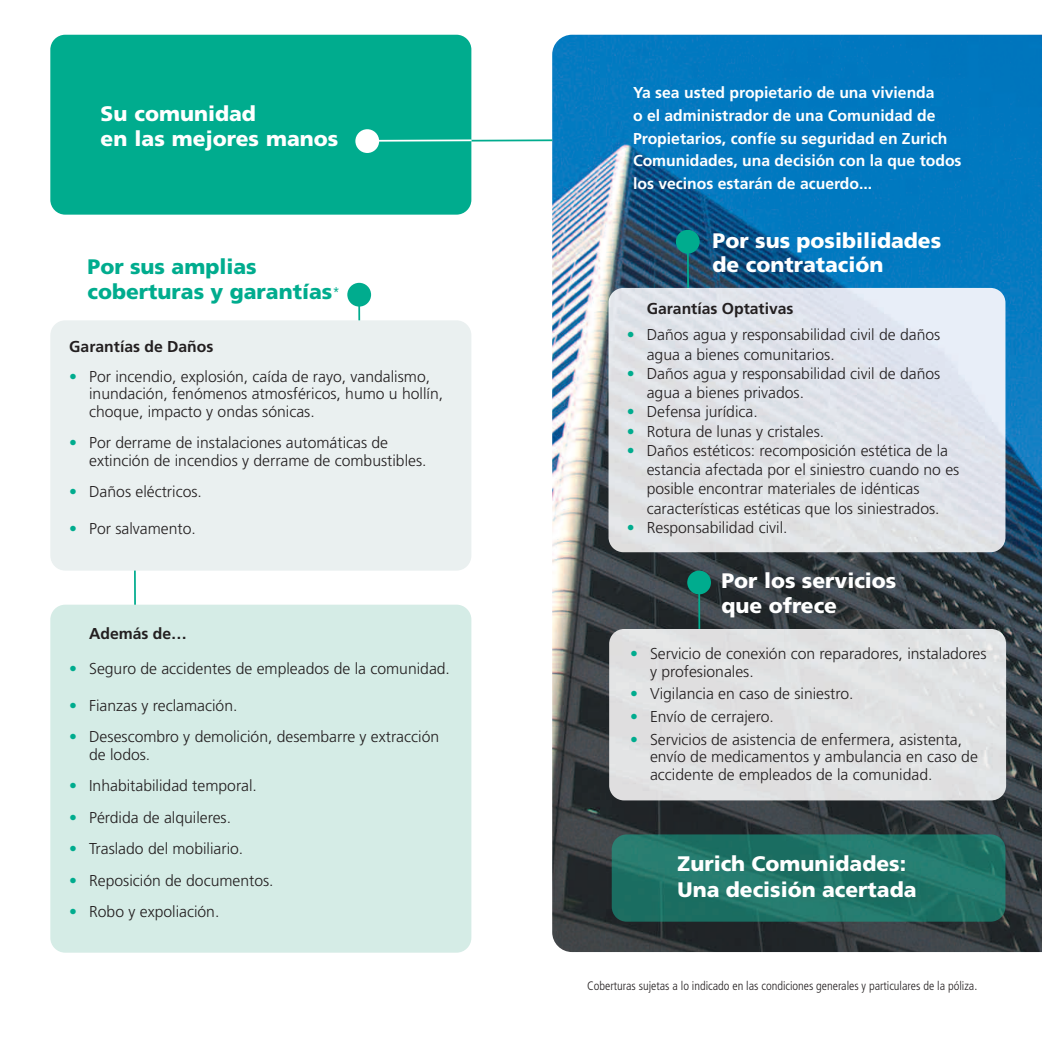
<style>
.page{position:relative;width:1042px;height:1042px;background:#fff}
.page>*{position:absolute;margin:0;border:0;box-sizing:border-box;transform-origin:0 0}
.t1{font:900 21px/24.5px "Frutiger";color:#fff}
.t2{font:900 21px/24.5px "Frutiger";color:#00ac8e}
.t3{font:300 15.75px/17.5px "Frutiger";color:#231f20}
.t4{font:700 15.75px/22.8px "Frutiger";color:#fff}
.t5{font:700 15.75px "Frutiger";color:#231f20}
.t6{font:300 condensed 12.25px "Frutiger";color:#231f20}
.s1{font-weight:300;font-stretch:condensed;font-size:15.75px}
.s2{color:#00ac8e}
</style>
<div class="page">
<div style="left:50px;top:35px;width:421px;height:180px;background:#00ac8e;border-radius:15px"></div>
<img style="left:552px;top:35px;width:490px;height:917px">
<hr style="left:471px;top:139px;width:81px;height:3px;background:#00ac8e">
<hr style="left:372px;top:139px;width:99px;height:3px;background:#fff">
<hr style="left:358px;top:287px;width:2px;height:82px;background:#00ac8e">
<div style="left:347px;top:283px;width:24px;height:24px;background:#00ac8e;border-radius:50%"></div>
<div style="left:355px;top:129px;width:24px;height:24px;background:#fff;border-radius:50%"></div>
<hr style="left:687px;top:234px;width:2px;height:54px;background:#00ac8e">
<div style="left:676px;top:230px;width:23px;height:24px;background:#00ac8e;border-radius:50%"></div>
<svg style="left:133px;top:570px;width:4px;height:35px"></svg>
<img style="left:612px;top:834px;width:393px;height:87px">
<div style="left:50px;top:320px;width:421px;height:250px;background:#eaf0f0;border-radius:15px"></div>
<div style="left:50px;top:605px;width:421px;height:347px;background:#d5ece6;border-radius:15px"></div>
<img style="left:608px;top:288px;width:397px;height:264px">
<hr style="left:698px;top:575px;width:2px;height:54px;background:#00ac8e">
<div style="left:687px;top:570px;width:24px;height:24px;background:#00ac8e;border-radius:50%"></div>
<div style="left:609px;top:629px;width:397px;height:171px;background:#e0e2e3"></div>
<h1 class="t1" style="left:101px;top:103px;width:239px">Su comunidad<br>en las mejores manos</h1>
<h1 class="t2" style="left:88px;top:256px;width:254px">Por sus amplias coberturas y garantías<span class="s1">*</span></h1>
<p class="t5" style="left:69px;top:340px;width:146px">Garantías de Daños</p>
<p class="t3" style="left:89px;top:368px;width:355px;text-indent:-20px"><span class="s2">•</span> Por incendio, explosión, caída de rayo, vandalismo, inundación, fenómenos atmosféricos, humo u hollín, choque, impacto y ondas sónicas.</p>
<p class="t3" style="left:89px;top:435px;width:339px;text-indent:-20px"><span class="s2">•</span> Por derrame de instalaciones automáticas de extinción de incendios y derrame de combustibles.</p>
<p class="t3" style="left:69px;top:484px;width:134px"><span class="s2">•</span> Daños eléctricos.</p>
<p class="t3" style="left:69px;top:521px;width:128px"><span class="s2">•</span> Por salvamento.</p>
<p class="t5" style="left:89px;top:627px;width:99px">Además de…</p>
<p class="t3" style="left:69px;top:661px;width:382px"><span class="s2">•</span> Seguro de accidentes de empleados de la comunidad.</p>
<p class="t3" style="left:69px;top:697px;width:170px"><span class="s2">•</span> Fianzas y reclamación.</p>
<p class="t3" style="left:89px;top:729px;width:351px;text-indent:-20px"><span class="s2">•</span> Desescombro y demolición, desembarre y extracción de lodos.</p>
<p class="t3" style="left:69px;top:778px;width:189px"><span class="s2">•</span> Inhabitabilidad temporal.</p>
<p class="t3" style="left:69px;top:809px;width:163px"><span class="s2">•</span> Pérdida de alquileres.</p>
<p class="t3" style="left:69px;top:841px;width:176px"><span class="s2">•</span> Traslado del mobiliario.</p>
<p class="t3" style="left:69px;top:872px;width:206px"><span class="s2">•</span> Reposición de documentos.</p>
<p class="t3" style="left:69px;top:904px;width:152px"><span class="s2">•</span> Robo y expoliación.</p>
<p class="t4" style="left:633px;top:82px;width:330px">Ya sea usted propietario de una vivienda<br>o el administrador de una Comunidad de Propietarios, confíe su seguridad en Zurich Comunidades, una decisión con la que todos los vecinos estarán de acuerdo...</p>
<h1 class="t1" style="left:712px;top:230px;width:230px">Por sus posibilidades de contratación</h1>
<p class="t5" style="left:647px;top:302px;width:148px">Garantías Optativas</p>
<p class="t3" style="left:647px;top:326px;width:295px;line-height:19.2px;text-indent:-20px"><span class="s2">•</span> Daños agua y responsabilidad civil de daños agua a bienes comunitarios.</p>
<p class="t3" style="left:647px;top:365px;width:295px;line-height:19.2px;text-indent:-20px"><span class="s2">•</span> Daños agua y responsabilidad civil de daños agua a bienes privados.</p>
<p class="t3" style="left:627px;top:404px;width:132px"><span class="s2">•</span> Defensa jurídica.</p>
<p class="t3" style="left:627px;top:423px;width:199px"><span class="s2">•</span> Rotura de lunas y cristales.</p>
<p class="t3" style="left:647px;top:442px;width:314px;line-height:19.2px;text-indent:-20px"><span class="s2">•</span> Daños estéticos: recomposición estética de la estancia afectada por el siniestro cuando no es posible encontrar materiales de idénticas características estéticas que los siniestrados.</p>
<p class="t3" style="left:627px;top:520px;width:162px"><span class="s2">•</span> Responsabilidad civil.</p>
<h1 class="t1" style="left:721px;top:570px;width:176px">Por los servicios que ofrece</h1>
<p class="t3" style="left:650px;top:646px;width:338px;text-indent:-20px"><span class="s2">•</span> Servicio de conexión con reparadores, instaladores y profesionales.</p>
<p class="t3" style="left:630px;top:686px;width:225px"><span class="s2">•</span> Vigilancia en caso de siniestro.</p>
<p class="t3" style="left:630px;top:709px;width:145px"><span class="s2">•</span> Envío de cerrajero.</p>
<p class="t3" style="left:650px;top:732px;width:329px;text-indent:-20px"><span class="s2">•</span> Servicios de asistencia de enfermera, asistenta, envío de medicamentos y ambulancia en caso de accidente de empleados de la comunidad.</p>
<h1 class="t1" style="left:677px;top:852px;width:241px;line-height:26.2px">Zurich Comunidades:<br>Una decisión acertada</h1>
<p class="t6" style="left:587px;top:980px;width:391px">Coberturas sujetas a lo indicado en las condiciones generales y particulares de la póliza.</p>
</div>
